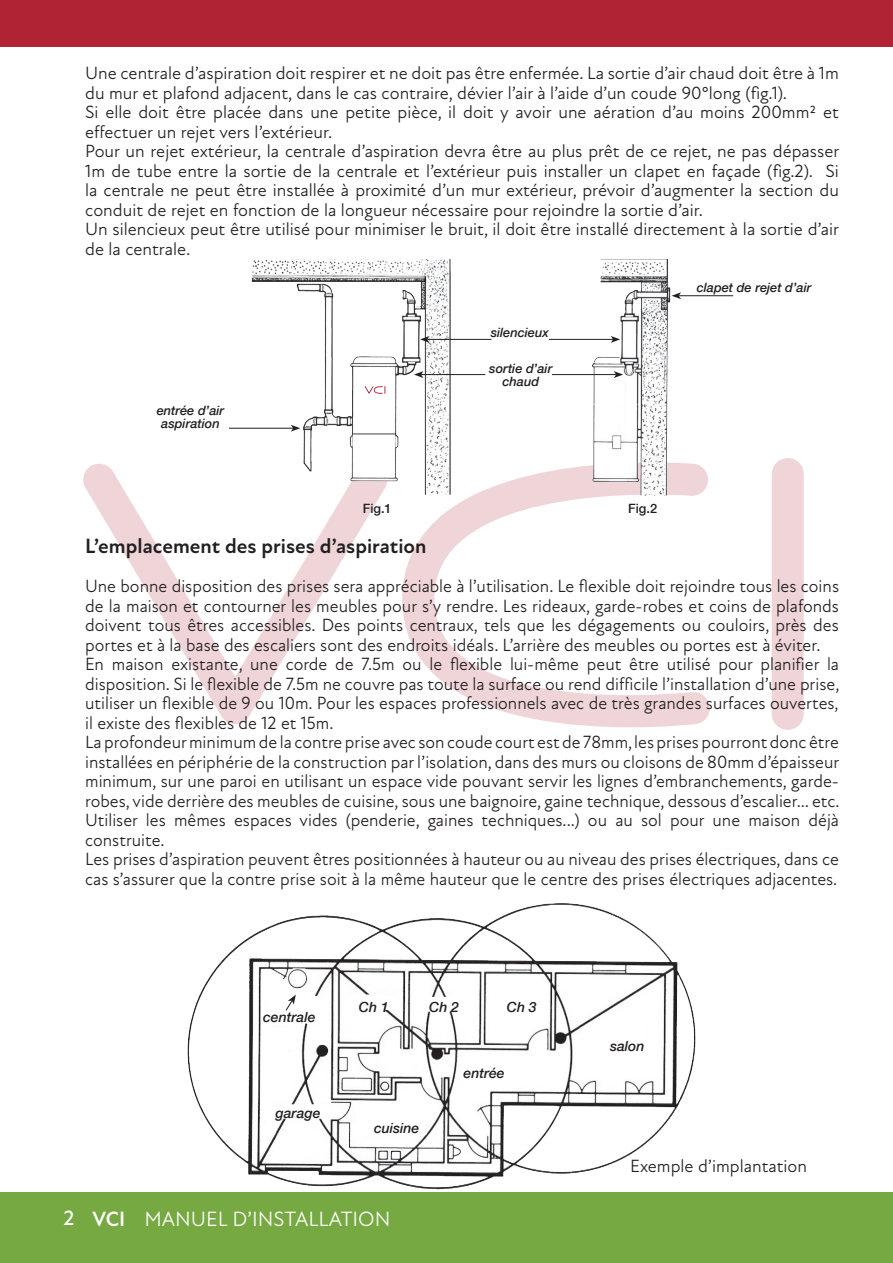
<style>
.page{position:relative;width:893px;height:1263px;background:#fff}
.page>*{position:absolute;margin:0;border:0;box-sizing:border-box;transform-origin:0 0}
.t1{font:700 21px "Atten New";color:#231f20}
.t2{font:21px "Atten New";color:#fff}
.t3{font:18px/19.5px "Atten New";color:#231f20}
.t4{font:italic 500 13.95px "Helvetica Neue";color:#231f20}
.t5{font:italic 500 12.75px/12.8px "Helvetica Neue";color:#231f20;text-align:center}
.t6{font:500 12.75px "Helvetica Neue";color:#231f20}
.s1{font-weight:500}
.s2{font-weight:700}
</style>
<div class="page">
<svg style="left:83px;top:463px;width:297px;height:261px"></svg>
<svg style="left:402px;top:464px;width:308px;height:263px"></svg>
<div style="left:772px;top:458px;width:32px;height:272px;background:#efd5d8;border-radius:16px"></div>
<div style="left:0;top:0;width:893px;height:47px;background:#af2334"></div>
<img style="left:161px;top:903px;width:558px;height:290px">
<svg style="left:285px;top:995px;width:11px;height:16px"></svg>
<img style="left:570px;top:259px;width:125px;height:237px">
<img style="left:250px;top:259px;width:228px;height:237px">
<hr style="left:679px;top:295px;width:54px;height:1px;background:#231f20">
<svg style="left:672px;top:292px;width:9px;height:7px"></svg>
<hr style="left:427px;top:339px;width:64px;height:1px;background:#231f20">
<svg style="left:420px;top:336px;width:10px;height:7px"></svg>
<hr style="left:421px;top:374px;width:64px;height:1px;background:#231f20">
<svg style="left:414px;top:371px;width:9px;height:7px"></svg>
<hr style="left:549px;top:339px;width:64px;height:1px;background:#231f20">
<svg style="left:611px;top:336px;width:9px;height:7px"></svg>
<hr style="left:229px;top:428px;width:64px;height:1px;background:#231f20">
<svg style="left:291px;top:425px;width:9px;height:7px"></svg>
<hr style="left:552px;top:374px;width:64px;height:1px;background:#231f20">
<svg style="left:614px;top:371px;width:9px;height:7px"></svg>
<svg style="left:365px;top:386px;width:20px;height:8px"></svg>
<div style="left:0;top:1193px;width:893px;height:70px;background:#77a942"></div>
<p class="t3" style="left:85px;top:64px;width:756px">Une centrale d’aspiration doit respirer et ne doit pas être enfermée. La sortie d’air chaud doit être à 1m du mur et plafond adjacent, dans le cas contraire, dévier l’air à l’aide d’un coude 90°long (fig.1).<br>Si elle doit être placée dans une petite pièce, il doit y avoir une aération d’au moins 200mm² et effectuer un rejet vers l’extérieur.<br>Pour un rejet extérieur, la centrale d’aspiration devra être au plus prêt de ce rejet, ne pas dépasser 1m de tube entre la sortie de la centrale et l’extérieur puis installer un clapet en façade (fig.2). Si la centrale ne peut être installée à proximité d’un mur extérieur, prévoir d’augmenter la section du conduit de rejet en fonction de la longueur nécessaire pour rejoindre la sortie d’air.<br>Un silencieux peut être utilisé pour minimiser le bruit, il doit être installé directement à la sortie d’air de la centrale.</p>
<p class="t5" style="left:157px;top:403px;width:69px">entrée d’air aspiration</p>
<p class="t5" style="left:491px;top:325px;width:60px">silencieux</p>
<p class="t5" style="left:489px;top:362px;width:65px">sortie d’air chaud</p>
<p class="t5" style="left:697px;top:281px;width:116px">clapet de rejet d’air</p>
<p class="t6" style="left:363px;top:498px;width:30px">Fig.1</p>
<p class="t6" style="left:628px;top:498px;width:30px">Fig.2</p>
<p class="t1" style="left:85px;top:534px;width:343px">L’emplacement des prises d’aspiration</p>
<p class="t3" style="left:85px;top:577px;width:756px">Une bonne disposition des prises sera appréciable à l’utilisation. Le flexible doit rejoindre tous les coins de la maison et contourner les meubles pour s’y rendre. Les rideaux, garde-robes et coins de plafonds doivent tous êtres accessibles. Des points centraux, tels que les dégagements ou couloirs, près des portes et à la base des escaliers sont des endroits idéals. L’arrière des meubles ou portes est à éviter.<br>En maison existante, une corde de 7.5m ou le flexible lui-même peut être utilisé pour planifier la disposition. Si le flexible de 7.5m ne couvre pas toute la surface ou rend difficile l’installation d’une prise, utiliser un flexible de 9 ou 10m. Pour les espaces professionnels avec de très grandes surfaces ouvertes, il existe des flexibles de 12 et 15m.<br>La profondeur minimum de la contre prise avec son coude court est de 78mm, les prises pourront donc être installées en périphérie de la construction par l’isolation, dans des murs ou cloisons de 80mm d’épaisseur minimum, sur une paroi en utilisant un espace vide pouvant servir les lignes d’embranchements, garde&shy;robes, vide derrière des meubles de cuisine, sous une baignoire, gaine technique, dessous d’escalier… etc.<br>Utiliser les mêmes espaces vides (penderie, gaines techniques...) ou au sol pour une maison déjà construite.<br>Les prises d’aspiration peuvent êtres positionnées à hauteur ou au niveau des prises électriques, dans ce cas s’assurer que la contre prise soit à la même hauteur que le centre des prises électriques adjacentes.</p>
<p class="t4" style="left:263px;top:1004px;width:54px">centrale</p>
<p class="t4" style="left:275px;top:1101px;width:47px">garage</p>
<p class="t4" style="left:359px;top:995px;width:31px">Ch 1</p>
<p class="t4" style="left:429px;top:995px;width:31px">Ch 2</p>
<p class="t4" style="left:507px;top:995px;width:31px">Ch 3</p>
<p class="t4" style="left:374px;top:1116px;width:47px">cuisine</p>
<p class="t4" style="left:464px;top:1061px;width:43px">entrée</p>
<p class="t2" style="left:64px;top:1206px;width:328px"><span class="s1">2</span> <span class="s2">VCI</span> MANUEL D’INSTALLATION</p>
<p class="t4" style="left:610px;top:1033px;width:36px">salon</p>
<p class="t3" style="left:630px;top:1156px;width:178px">Exemple d’implantation</p>
</div>
